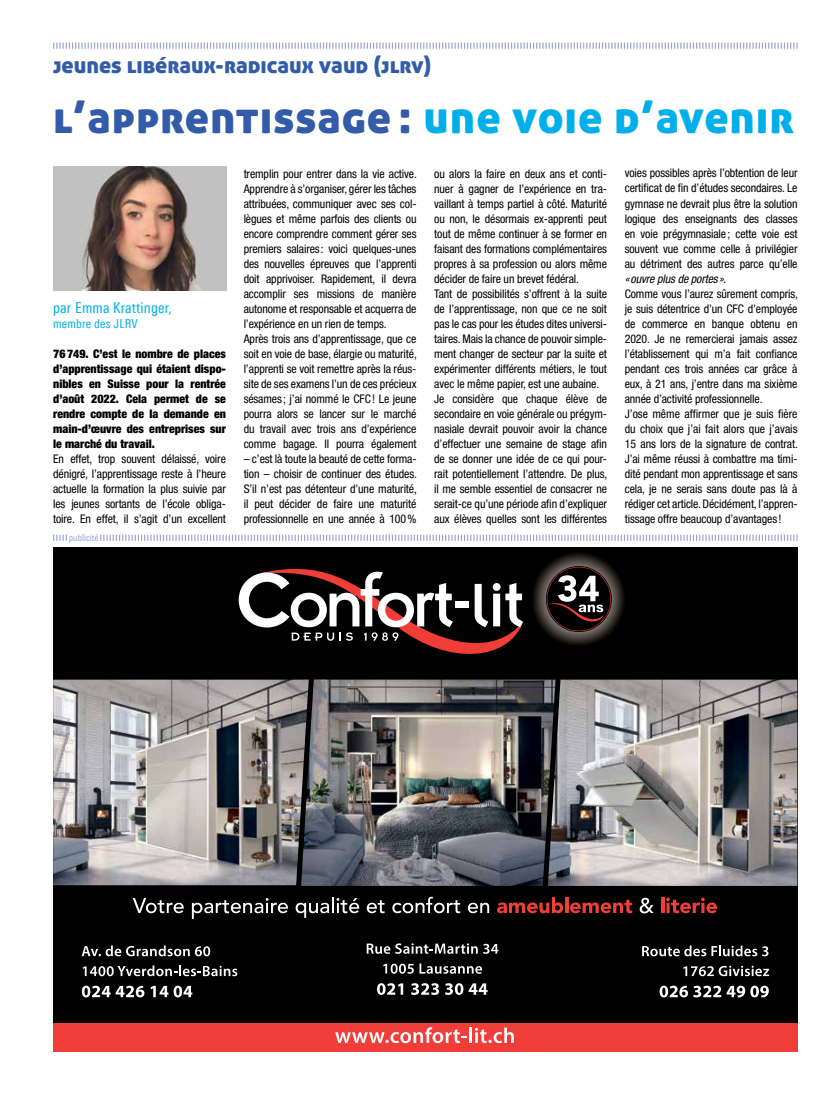
<style>
.page{position:relative;width:833px;height:1099px;background:#fff}
.page>*{position:absolute;margin:0;border:0;box-sizing:border-box;transform-origin:0 0}
.t1{font:45px "Aller Display";letter-spacing:.02em;color:#325caa}
.t2{font:22.5px "Aller Display";letter-spacing:-.005em;color:#325caa}
.t3{font:15px "Linotype Univers 420 Cn";letter-spacing:.01em;color:#00afea}
.t4{font:12.5px "Linotype Univers 420 Cn";letter-spacing:.01em;color:#00afea}
.t5{font:condensed 11.88px/15px "Helvetica Neue LT Pro";letter-spacing:-.01em;color:#000}
.t6{font:900 condensed 11.88px/15px "Helvetica Neue LT Pro";color:#000;text-align:justify}
.t7{font:9.38px "Linotype Univers 420 Cn";color:#98a3d3}
.s1{color:#00afea}
.s2{font-style:italic}
</style>
<div class="page">
<svg style="left:53px;top:42px;width:745px;height:7px"></svg>
<svg style="left:53px;top:534px;width:745px;height:7px"></svg>
<div style="left:68px;top:529px;width:31px;height:13px;background:#fff"></div>
<img style="left:53px;top:167px;width:174px;height:124px">
<div style="left:53px;top:547px;width:744px;height:504px;background:#000"></div>
<div style="left:53px;top:1023px;width:744px;height:28px;background:#f13d37"></div>
<svg style="left:642px;top:945px;width:126px;height:11px"></svg>
<svg style="left:683px;top:965px;width:86px;height:11px"></svg>
<svg style="left:659px;top:985px;width:110px;height:12px"></svg>
<svg style="left:335px;top:1027px;width:132px;height:16px"></svg>
<hr style="left:469px;top:1027px;width:3px;height:15px;background:#fff">
<svg style="left:475px;top:1027px;width:39px;height:16px"></svg>
<svg style="left:82px;top:945px;width:128px;height:11px"></svg>
<svg style="left:83px;top:965px;width:154px;height:11px"></svg>
<svg style="left:82px;top:985px;width:62px;height:12px"></svg>
<svg style="left:151px;top:985px;width:17px;height:12px"></svg>
<svg style="left:174px;top:985px;width:18px;height:12px"></svg>
<svg style="left:367px;top:943px;width:131px;height:10px"></svg>
<svg style="left:383px;top:963px;width:99px;height:10px"></svg>
<svg style="left:377px;top:983px;width:26px;height:11px"></svg>
<svg style="left:411px;top:983px;width:28px;height:11px"></svg>
<svg style="left:445px;top:983px;width:42px;height:11px"></svg>
<img style="left:556px;top:553px;width:44px;height:6px">
<img style="left:53px;top:679px;width:139px;height:206px">
<img style="left:632px;top:679px;width:165px;height:206px">
<svg style="left:133px;top:898px;width:51px;height:15px"></svg>
<img style="left:192px;top:559px;width:440px;height:360px">
<svg style="left:639px;top:897px;width:14px;height:16px"></svg>
<hr style="left:661px;top:897px;width:3px;height:16px;background:#ee3f38">
<svg style="left:666px;top:897px;width:51px;height:16px"></svg>
<h2 class="t2" style="left:53px;top:50px;width:380px">jeunes libéraux-radicaux vaud (jlrv)</h2>
<h1 class="t1" style="left:53px;top:88px;width:742px">l’apprentissage : <span class="s1">une voie d’avenir</span></h1>
<p class="t3" style="left:53px;top:298px;width:120px">par Emma Krattinger,</p>
<p class="t4" style="left:53px;top:316px;width:86px">membre des JLRV</p>
<p class="t6" style="left:53px;top:346px;width:174px">76749. C’est le nombre de places d’apprentissage qui étaient dispo&shy;nibles en Suisse pour la rentrée d’août 2022. Cela permet de se rendre compte de la demande en main-d’œuvre des entreprises sur le marché du travail.</p>
<p class="t5" style="left:53px;top:451px;width:174px;text-align:justify">En effet, trop souvent délaissé, voire dénigré, l’apprentissage reste à l’heure actuelle la formation la plus suivie par les jeunes sortants de l’école obliga&shy;toire. En effet, il s’agit d’un excellent</p>
<p class="t7" style="left:69px;top:532px;width:31px">publicité</p>
<p class="t5" style="left:244px;top:166px;width:175px">tremplin pour entrer dans la vie active.<br>Apprendre à s’organiser, gérer les tâches attribuées, communiquer avec ses col&shy;lègues et même parfois des clients ou encore comprendre comment gérer ses premiers salaires : voici quelques-unes des nouvelles épreuves que l’apprenti doit apprivoiser. Rapidement, il devra accomplir ses missions de manière autonome et responsable et acquerra de l’expérience en un rien de temps.<br>Après trois ans d’apprentissage, que ce soit en voie de base, élargie ou maturité, l’apprenti se voit remettre après la réus&shy;site de ses examens l’un de ces précieux sésames ; j’ai nommé le CFC! Le jeune pourra alors se lancer sur le marché du travail avec trois ans d’expérience comme bagage. Il pourra également</p>
<p class="t5" style="left:244px;top:451px;width:175px;text-align:justify">– c’est là toute la beauté de cette forma&shy;tion – choisir de continuer des études.<br>S’il n’est pas détenteur d’une maturité, il peut décider de faire une maturité professionnelle en une année à 100%</p>
<p class="t5" style="left:434px;top:166px;width:175px">ou alors la faire en deux ans et conti&shy;nuer à gagner de l’expérience en tra&shy;vaillant à temps partiel à côté. Maturité ou non, le désormais ex-apprenti peut tout de même continuer à se former en faisant des formations complémentaires propres à sa profession ou alors même décider de faire un brevet fédéral.<br>Tant de possibilités s’offrent à la suite de l’apprentissage, non que ce ne soit pas le cas pour les études dites universi&shy;taires. Mais la chance de pouvoir simple&shy;ment changer de secteur par la suite et expérimenter différents métiers, le tout avec le même papier, est une aubaine.<br>Je considère que chaque élève de secondaire en voie générale ou prégym&shy;nasiale devrait pouvoir avoir la chance d’effectuer une semaine de stage afin de se donner une idée de ce qui pour&shy;rait potentiellement l’attendre. De plus, il me semble essentiel de consacrer ne serait-ce qu’une période afin d’expliquer aux élèves quelles sont les différentes</p>
<p class="t5" style="left:625px;top:166px;width:175px">voies possibles après l’obtention de leur certificat de fin d’études secondaires. Le gymnase ne devrait plus être la solution logique des enseignants des classes en voie prégymnasiale; cette voie est souvent vue comme celle à privilégier au détriment des autres parce qu’elle <span class="s2">«ouvre plus de portes »</span>.<br>Comme vous l’aurez sûrement compris, je suis détentrice d’un CFC d’employée de commerce en banque obtenu en 2020. Je ne remercierai jamais assez l’établissement qui m’a fait confiance pendant ces trois années car grâce à eux, à 21 ans, j’entre dans ma sixième année d’activité professionnelle.<br>J’ose même affirmer que je suis fière du choix que j’ai fait alors que j’avais 15 ans lors de la signature de contrat.<br>J’ai même réussi à combattre ma timi&shy;dité pendant mon apprentissage et sans cela, je ne serais sans doute pas là à rédiger cet article. Décidément, l’appren&shy;tissage offre beaucoup d’avantages !</p>
</div>
